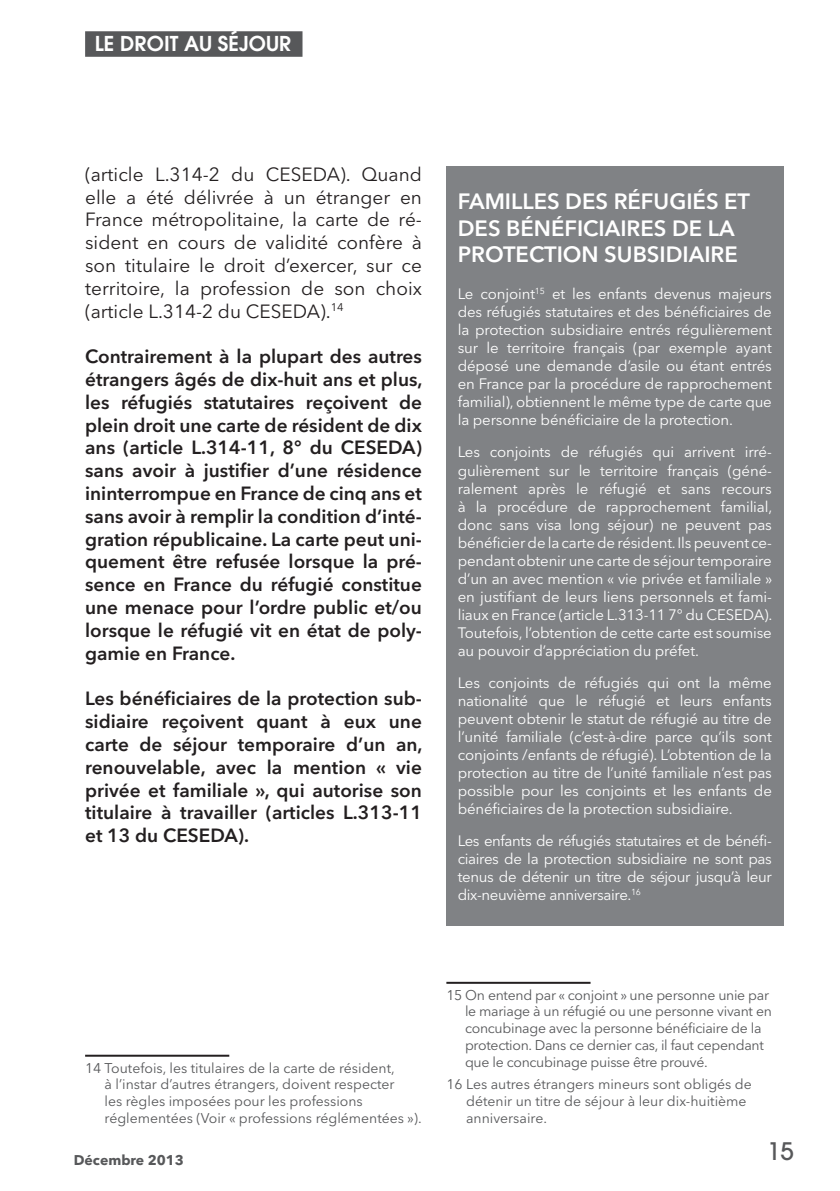
<style>
.page{position:relative;width:840px;height:1191px;background:#fff}
.page>*{position:absolute;margin:0;border:0;box-sizing:border-box;transform-origin:0 0}
.t1{font:500 24px "ITC Avant Garde Pro";color:#57585a}
.t2{font:600 22px/26.4px "Avenir Next LT Pro";color:#fff}
.t3{font:600 20.4px "ITC Avant Garde Pro";color:#fff}
.t4{font:600 19px/22.8px "Avenir Next LT Pro";color:#231f20;text-align:justify}
.t5{font:19px/22.8px "Avenir Next LT Pro";color:#231f20;text-align:justify}
.t6{font:15px/18px "Avenir Next LT Pro";letter-spacing:-.01em;color:#fff;text-align:justify}
.t7{font:14px/16.8px "Avenir Next LT Pro";color:#57585a}
.t8{font:14px/16.8px "Avenir Next LT Pro";letter-spacing:-.02em;color:#57585a}
.t9{font:700 14px "Avenir Next LT Pro";color:#57585a}
</style>
<div class="page">
<div style="left:85px;top:31px;width:217px;height:26px;background:#57585a"></div>
<div style="left:446px;top:166px;width:336px;height:760px;background:#808285"></div>
<hr style="left:85px;top:1054px;width:144px;height:2px;background:#231f20">
<hr style="left:446px;top:981px;width:144px;height:2px;background:#231f20">
<h3 class="t3" style="left:95px;top:30px;width:198px">LE DROIT AU SÉJOUR</h3>
<p class="t5" style="left:85px;top:163px;width:338px">(article L.314-2 du CESEDA). Quand elle a été délivrée à un étranger en France métropolitaine, la carte de ré&shy;sident en cours de validité confère à son titulaire le droit d’exercer, sur ce territoire, la profession de son choix (article L.314-2 du CESEDA).<sup>14</sup></p>
<p class="t4" style="left:85px;top:345px;width:339px">Contrairement à la plupart des autres étrangers âgés de dix-huit ans et plus, les réfugiés statutaires reçoivent de plein droit une carte de résident de dix ans (article L.314-11, 8° du CESEDA) sans avoir à justifier d’une résidence ininterrompue en France de cinq ans et sans avoir à remplir la condition d’inté&shy;gration républicaine. La carte peut uni&shy;quement être refusée lorsque la pré&shy;sence en France du réfugié constitue une menace pour l’ordre public et/ou lorsque le réfugié vit en état de poly&shy;gamie en France.</p>
<p class="t4" style="left:85px;top:687px;width:339px">Les bénéficiaires de la protection sub&shy;sidiaire reçoivent quant à eux une carte de séjour temporaire d’un an, renouvelable, avec la mention « vie privée et familiale », qui autorise son titulaire à travailler (articles L.313-11 et 13 du CESEDA).</p>
<h2 class="t2" style="left:457px;top:188px;width:294px">FAMILLES DES RÉFUGIÉS ET<br>DES BÉNÉFICIAIRES DE LA<br>PROTECTION SUBSIDIAIRE</h2>
<p class="t6" style="left:457px;top:285px;width:315px">Le conjoint<sup>15</sup> et les enfants devenus majeurs des réfugiés statutaires et des bénéficiaires de la protection subsidiaire entrés régulièrement sur le territoire français (par exemple ayant déposé une demande d’asile ou étant entrés en France par la procédure de rapprochement familial), obtiennent le même type de carte que la personne bénéficiaire de la protection.</p>
<p class="t6" style="left:457px;top:443px;width:316px">Les conjoints de réfugiés qui arrivent irré&shy;gulièrement sur le territoire français (géné&shy;ralement après le réfugié et sans recours à la procédure de rapprochement familial, donc sans visa long séjour) ne peuvent pas bénéficier de la carte de résident. Ils peuvent ce&shy;pendant obtenir une carte de séjour temporaire d’un an avec mention « vie privée et familiale » en justifiant de leurs liens personnels et fami&shy;liaux en France (article L.313-11 7° du CESEDA).<br>Toutefois, l’obtention de cette carte est soumise au pouvoir d’appréciation du préfet.</p>
<p class="t6" style="left:457px;top:673px;width:315px">Les conjoints de réfugiés qui ont la même nationalité que le réfugié et leurs enfants peuvent obtenir le statut de réfugié au titre de l’unité familiale (c’est-à-dire parce qu’ils sont conjoints /enfants de réfugié). L’obtention de la protection au titre de l’unité familiale n’est pas possible pour les conjoints et les enfants de bénéficiaires de la protection subsidiaire.</p>
<p class="t6" style="left:457px;top:831px;width:315px">Les enfants de réfugiés statutaires et de bénéfi&shy;ciaires de la protection subsidiaire ne sont pas tenus de détenir un titre de séjour jusqu’à leur dix-neuvième anniversaire.<sup>16</sup></p>
<p class="t7" style="left:104px;top:1059px;width:318px;text-indent:-19px">14 Toutefois, les titulaires de la carte de résident,<br>à l’instar d’autres étrangers, doivent respecter<br>les règles imposées pour les professions réglementées (Voir « professions réglémentées »).</p>
<p class="t9" style="left:74px;top:1151px;width:112px">Décembre 2013</p>
<p class="t8" style="left:465px;top:986px;width:308px;text-indent:-19px">15 On entend par « conjoint » une personne unie par le mariage à un réfugié ou une personne vivant en concubinage avec la personne bénéficiaire de la protection. Dans ce dernier cas, il faut cependant que le concubinage puisse être prouvé.</p>
<p class="t7" style="left:466px;top:1076px;width:287px;text-indent:-20px">16 Les autres étrangers mineurs sont obligés de détenir un titre de séjour à leur dix-huitième anniversaire.</p>
<h1 class="t1" style="left:766px;top:1136px;width:28px">15</h1>
</div>
